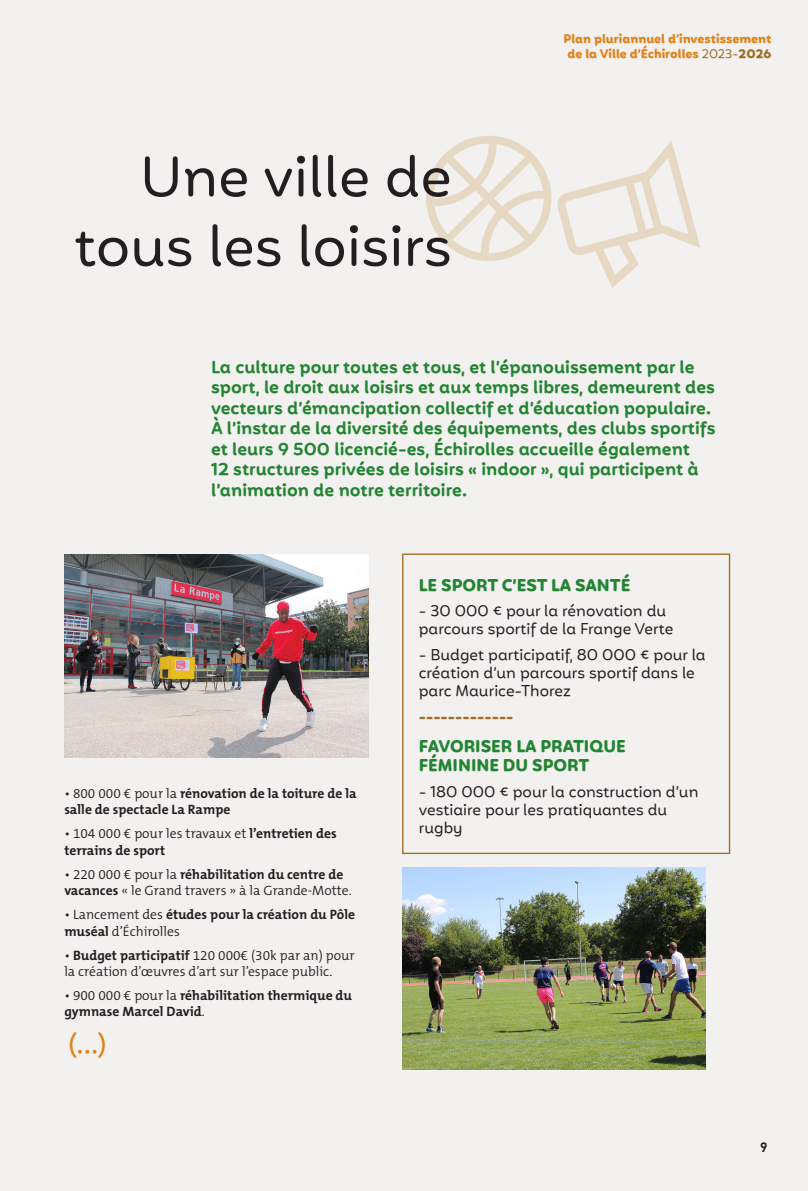
<style>
.page{position:relative;width:808px;height:1191px;background:#f2f1f0}
.page>*{position:absolute;margin:0;border:0;box-sizing:border-box;transform-origin:0 0}
.Big_titre{font:54.45px/69.4px "Mohr Rounded Alt";color:#231f20;text-align:right}
.Big_titre-2{font:27.3px "Mohr Rounded Alt";color:#e1831a}
.partie_texte{font:600 16.95px/20.4px "Mohr Rounded Alt";color:#238432}
.Titre{font:700 16.35px/19.6px "Mohr Rounded Alt";color:#238432}
.partie_texte-2{font:15px/18px "Mohr Rounded Alt";color:#231f20}
.Titre-2{font:700 15px "Mohr Rounded Alt";color:#a06d24}
.Text_courant{font:700 13.65px/16.4px "The Mix B7";color:#231f20}
.Text_courant-2{font:300 13.65px/16.4px "The Mix B4";color:#231f20}
.t1{font:700 13.5px "DIN";color:#231f20}
.t2{font:700 12px/14.4px "Mohr Rounded Alt";color:#e1831a;text-align:center}
.s1{font-weight:400;color:#a06d24}
.s2{color:#a06d24}
.s3{font-family:"The Mix B4";font-weight:300}
.s4{font-family:"The Mix B7";font-weight:700}
</style>
<div class="page">
<div style="left:402px;top:553px;width:328px;height:301px;border:1px solid #a06d24"></div>
<svg style="left:426px;top:136px;width:274px;height:152px"></svg>
<img style="left:402px;top:867px;width:303px;height:202px">
<img style="left:64px;top:555px;width:304px;height:202px">
<p class="Big_titre" style="left:74px;top:143px;width:379px">Une ville de tous les loisirs</p>
<p class="t2" style="left:563px;top:32px;width:210px">Plan pluriannuel d’investissement de la Ville d’Échirolles <span class="s1">2023-</span><span class="s2">2026</span></p>
<p class="partie_texte" style="left:211px;top:357px;width:506px">La culture pour toutes et tous, et l’épanouissement par le sport, le droit aux loisirs et aux temps libres, demeurent des vecteurs d’émancipation collectif et d’éducation populaire.<br>À l’instar de la diversité des équipements, des clubs sportifs et leurs 9 500 licencié-es, Échirolles accueille également<br>12 structures privées de loisirs « indoor », qui participent à l’animation de notre territoire.</p>
<p class="Titre" style="left:419px;top:575px;width:213px">LE SPORT C’EST LA SANTÉ</p>
<p class="partie_texte-2" style="left:419px;top:602px;width:256px">- 30 000 € pour la rénovation du parcours sportif de la Frange Verte</p>
<p class="partie_texte-2" style="left:419px;top:646px;width:288px">- Budget participatif, 80 000 € pour la création d’un parcours sportif dans le parc Maurice-Thorez</p>
<p class="Text_courant" style="left:64px;top:785px;width:294px"><span class="s3">• 800 000 € pour la</span> rénovation de la toiture de la salle de spectacle La Rampe</p>
<p class="Text_courant" style="left:64px;top:826px;width:274px"><span class="s3">• 104 000 € pour les travaux et</span> l’entretien des terrains de sport</p>
<p class="Text_courant-2" style="left:64px;top:866px;width:289px">• 220 000 € pour la <span class="s4">réhabilitation du centre de vacances</span> « le Grand travers » à la Grande-Motte.</p>
<p class="Text_courant" style="left:64px;top:907px;width:292px"><span class="s3">• Lancement des</span> études pour la création du Pôle muséal <span class="s3">d’Échirolles</span></p>
<p class="Text_courant-2" style="left:64px;top:947px;width:292px">• <span class="s4">Budget participatif</span> 120 000€ (30k par an) pour la création d’œuvres d’art sur l’espace public.</p>
<p class="Text_courant" style="left:64px;top:987px;width:289px"><span class="s3">• 900 000 € pour la</span> réhabilitation thermique du gymnase Marcel David<span class="s3">.</span></p>
<p class="Big_titre-2" style="left:68px;top:1027px;width:40px">(...)</p>
<p class="Titre-2" style="left:419px;top:708px;width:96px">-------------</p>
<p class="Titre" style="left:419px;top:736px;width:209px">FAVORISER LA PRATIQUE<br>FÉMININE DU SPORT</p>
<p class="partie_texte-2" style="left:419px;top:782px;width:281px">- 180 000 € pour la construction d’un vestiaire pour les pratiquantes du rugby</p>
<p class="t1" style="left:760px;top:1138px;width:9px">9</p>
</div>
